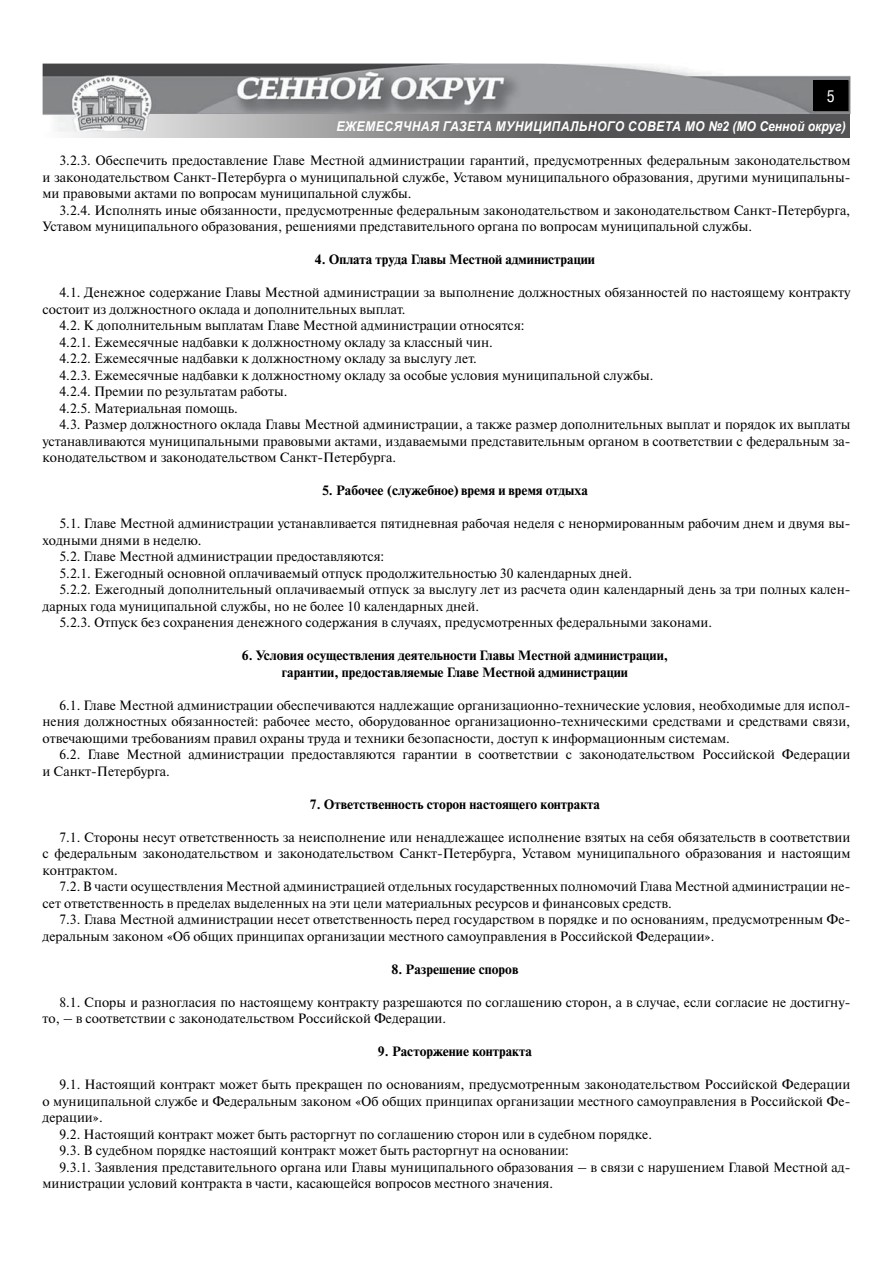
<style>
.page{position:relative;width:893px;height:1263px;background:#fff}
.page>*{position:absolute;margin:0;border:0;box-sizing:border-box;transform-origin:0 0}
.t1{font:16.5px "Helios Cond";color:#fff}
.t2{font:13.5px/16.5px "Newton C";color:#000}
.t3{font:700 13.5px/16.5px "Newton C";color:#000;text-align:center}
.t4{font:italic 700 13.5px "Arial";letter-spacing:.035em;color:#fff;scale:.9 1}
</style>
<div class="page">
<svg style="left:73px;top:132px;width:777px;height:6px"></svg>
<img style="left:43px;top:64px;width:807px;height:68px">
<div style="left:813px;top:80px;width:35px;height:31px;background:#000"></div>
<p class="t1" style="left:827px;top:86px;width:9px">5</p>
<p class="t4" style="left:336px;top:117px;width:567px">Ежемесячная газета Муниципального совета МО №2 (МО Сенной округ)</p>
<p class="t2" style="left:43px;top:152px;width:809px;text-align:justify;text-indent:17px">3.2.3. Обеспечить предоставление Главе Местной администрации гарантий, предусмотренных федеральным законодательством и законодательством Санкт-Петербурга о муниципальной службе, Уставом муниципального образования, другими муниципальны&shy;ми правовыми актами по вопросам муниципальной службы.</p>
<p class="t2" style="left:43px;top:202px;width:809px;text-indent:17px">3.2.4. Исполнять иные обязанности, предусмотренные федеральным законодательством и законодательством Санкт-Петербурга,<br>Уставом муниципального образования, решениями представительного органа по вопросам муниципальной службы.</p>
<p class="t3" style="left:315px;top:251px;width:282px">4. Оплата труда Главы Местной администрации</p>
<p class="t2" style="left:60px;top:284px;width:792px">4.1. Денежное содержание Главы Местной администрации за выполнение должностных обязанностей по настоящему контракту</p>
<p class="t2" style="left:43px;top:301px;width:365px">состоит из должностного оклада и дополнительных выплат.</p>
<p class="t2" style="left:60px;top:317px;width:467px">4.2. К дополнительным выплатам Главе Местной администрации относятся:</p>
<p class="t2" style="left:60px;top:334px;width:435px">4.2.1. Ежемесячные надбавки к должностному окладу за классный чин.</p>
<p class="t2" style="left:60px;top:350px;width:419px">4.2.2. Ежемесячные надбавки к должностному окладу за выслугу лет.</p>
<p class="t2" style="left:60px;top:367px;width:595px">4.2.3. Ежемесячные надбавки к должностному окладу за особые условия муниципальной службы.</p>
<p class="t2" style="left:60px;top:383px;width:229px">4.2.4. Премии по результатам работы.</p>
<p class="t2" style="left:60px;top:400px;width:180px">4.2.5. Материальная помощь.</p>
<p class="t2" style="left:60px;top:416px;width:792px">4.3. Размер должностного оклада Главы Местной администрации, а также размер дополнительных выплат и порядок их выплаты</p>
<p class="t2" style="left:43px;top:433px;width:809px">устанавливаются муниципальными правовыми актами, издаваемыми представительным органом в соответствии с федеральным за-</p>
<p class="t2" style="left:43px;top:449px;width:355px">конодательством и законодательством Санкт-Петербурга.</p>
<p class="t3" style="left:322px;top:482px;width:267px">5. Рабочее (служебное) время и время отдыха</p>
<p class="t2" style="left:60px;top:515px;width:792px">5.1. Главе Местной администрации устанавливается пятидневная рабочая неделя с ненормированным рабочим днем и двумя вы-</p>
<p class="t2" style="left:43px;top:532px;width:160px">ходными днями в неделю.</p>
<p class="t2" style="left:60px;top:548px;width:326px">5.2. Главе Местной администрации предоставляются:</p>
<p class="t2" style="left:60px;top:565px;width:574px">5.2.1. Ежегодный основной оплачиваемый отпуск продолжительностью 30 календарных дней.</p>
<p class="t2" style="left:60px;top:581px;width:792px">5.2.2. Ежегодный дополнительный оплачиваемый отпуск за выслугу лет из расчета один календарный день за три полных кален-</p>
<p class="t2" style="left:43px;top:598px;width:438px">дарных года муниципальной службы, но не более 10 календарных дней.</p>
<p class="t2" style="left:60px;top:614px;width:654px">5.2.3. Отпуск без сохранения денежного содержания в случаях, предусмотренных федеральными законами.</p>
<p class="t3" style="left:242px;top:647px;width:428px">6. Условия осуществления деятельности Главы Местной администрации, гарантии, предоставляемые Главе Местной администрации</p>
<p class="t2" style="left:43px;top:697px;width:809px;text-align:justify;text-indent:17px">6.1. Главе Местной администрации обеспечиваются надлежащие организационно-технические условия, необходимые для испол&shy;нения должностных обязанностей: рабочее место, оборудованное организационно-техническими средствами и средствами связи, отвечающими требованиям правил охраны труда и техники безопасности, доступ к информационным системам.</p>
<p class="t2" style="left:43px;top:746px;width:809px;text-indent:17px">6.2. Главе Местной администрации предоставляются гарантии в соответствии с законодательством Российской Федерации и Санкт-Петербурга.</p>
<p class="t3" style="left:310px;top:796px;width:292px">7. Ответственность сторон настоящего контракта</p>
<p class="t2" style="left:43px;top:829px;width:809px;text-align:justify;text-indent:17px">7.1. Стороны несут ответственность за неисполнение или ненадлежащее исполнение взятых на себя обязательств в соответствии с федеральным законодательством и законодательством Санкт-Петербурга, Уставом муниципального образования и настоящим контрактом.</p>
<p class="t2" style="left:43px;top:878px;width:809px;text-indent:17px">7.2. В части осуществления Местной администрацией отдельных государственных полномочий Глава Местной администрации не&shy;сет ответственность в пределах выделенных на эти цели материальных ресурсов и финансовых средств.</p>
<p class="t2" style="left:43px;top:911px;width:809px;text-indent:17px">7.3. Глава Местной администрации несет ответственность перед государством в порядке и по основаниям, предусмотренным Фе&shy;деральным законом «Об общих принципах организации местного самоуправления в Российской Федерации».</p>
<p class="t3" style="left:392px;top:961px;width:128px">8. Разрешение споров</p>
<p class="t2" style="left:43px;top:994px;width:809px;text-indent:17px">8.1. Споры и разногласия по настоящему контракту разрешаются по соглашению сторон, а в случае, если согласие не достигну&shy;то, – в соответствии с законодательством Российской Федерации.</p>
<p class="t3" style="left:378px;top:1043px;width:156px">9. Расторжение контракта</p>
<p class="t2" style="left:60px;top:1076px;width:792px">9.1. Настоящий контракт может быть прекращен по основаниям, предусмотренным законодательством Российской Федерации</p>
<p class="t2" style="left:43px;top:1093px;width:809px">о муниципальной службе и Федеральным законом «Об общих принципах организации местного самоуправления в Российской Фе-</p>
<p class="t2" style="left:43px;top:1109px;width:62px">дерации».</p>
<p class="t2" style="left:60px;top:1126px;width:594px">9.2. Настоящий контракт может быть расторгнут по соглашению сторон или в судебном порядке.</p>
<p class="t2" style="left:60px;top:1142px;width:511px">9.3. В судебном порядке настоящий контракт может быть расторгнут на основании:</p>
<p class="t2" style="left:60px;top:1159px;width:792px">9.3.1. Заявления представительного органа или Главы муниципального образования – в связи с нарушением Главой Местной ад-</p>
<p class="t2" style="left:43px;top:1175px;width:512px">министрации условий контракта в части, касающейся вопросов местного значения.</p>
</div>
